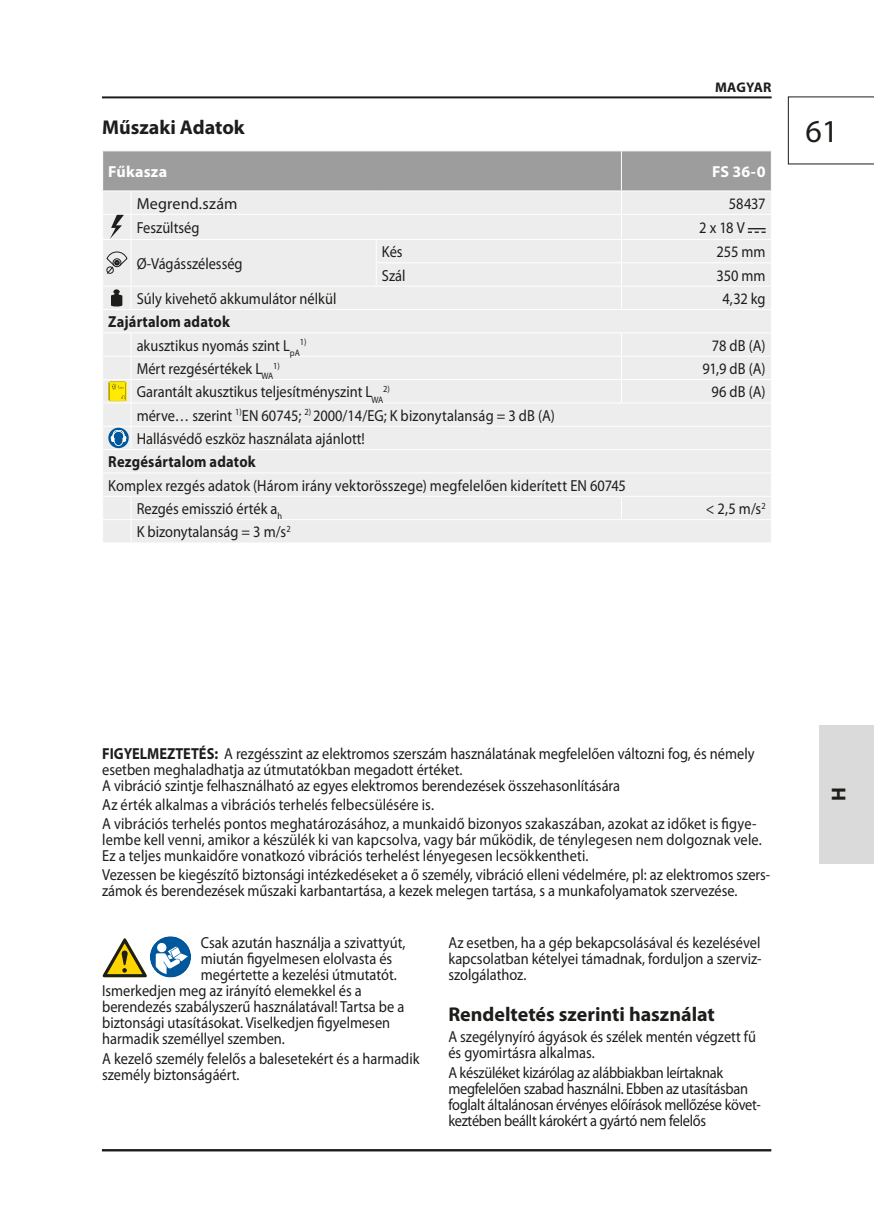
<style>
.page{position:relative;width:874px;height:1225px;background:#fff}
.page>*{position:absolute;margin:0;border:0;box-sizing:border-box;transform-origin:0 0}
.t1{font:32px "Myriad Pro";color:#1d1d1b}
.Überschrift{font:700 20px "Myriad Pro";color:#1d1d1b}
.Fließtext{font:16px/16px "Myriad Pro";color:#1d1d1b;scale:.9 1}
.Fließtext-2{font:16px/16px "Myriad Pro";letter-spacing:-.02em;color:#1d1d1b;scale:.9 1}
.t2{font:700 16px "Myriad Pro";letter-spacing:.01em;color:#1d1d1b;scale:.9 1}
.t3{font:700 16px "Myriad Pro";letter-spacing:.01em;color:#fff}
.Fließtext-3{font:16px "Myriad Pro";color:#1d1d1b}
.t4{font:700 14px "Myriad Pro";letter-spacing:.015em;color:#1d1d1b}
.t5{font:9.4px "Myriad Pro";color:#1d1d1b;scale:.9 1}
.s1{font-weight:700}
</style>
<div class="page">
<hr style="left:102px;top:1149px;width:668px;height:2px;background:#1d1d1b">
<hr style="left:102px;top:96px;width:669px;height:2px;background:#1d1d1b">
<svg style="left:787px;top:96px;width:86px;height:69px"></svg>
<div style="left:150px;top:936px;width:41px;height:41px;background:#00579b;border-radius:50%"></div>
<div style="left:157px;top:943px;width:9px;height:9px;background:#fff;border-radius:50%"></div>
<svg style="left:156px;top:946px;width:32px;height:28px"></svg>
<svg style="left:103px;top:938px;width:44px;height:39px"></svg>
<svg style="left:102px;top:151px;width:669px;height:392px;background:#e5e5e4"></svg>
<div style="left:856px;top:725px;width:17px;height:138px;background:#dadada"></div>
<div style="left:818px;top:725px;width:38px;height:138px;background:#dadada"></div>
<p class="t4" style="left:714px;top:78px;width:58px">MAGYAR</p>
<p class="Überschrift" style="left:102px;top:114px;width:144px">Műszaki Adatok</p>
<p class="t3" style="left:108px;top:161px;width:60px">Fűkasza</p>
<p class="t3" style="left:711px;top:161px;width:55px">FS 36-0</p>
<p class="Fließtext-3" style="left:137px;top:193px;width:102px">Megrend.szám</p>
<p class="Fließtext" style="left:728px;top:195px;width:42px">58437</p>
<p class="Fließtext" style="left:137px;top:219px;width:71px">Feszültség</p>
<p class="Fließtext" style="left:699px;top:219px;width:52px">2 x 18 V</p>
<p class="Fließtext" style="left:137px;top:255px;width:119px">Ø-Vágásszélesség</p>
<p class="Fließtext" style="left:382px;top:243px;width:25px">Kés</p>
<p class="Fließtext" style="left:716px;top:243px;width:56px">255 mm</p>
<p class="Fließtext" style="left:382px;top:267px;width:28px">Szál</p>
<p class="Fließtext" style="left:716px;top:267px;width:56px">350 mm</p>
<p class="Fließtext" style="left:137px;top:290px;width:223px">Súly kivehető akkumulátor nélkül</p>
<p class="Fließtext" style="left:722px;top:290px;width:49px">4,32 kg</p>
<p class="t2" style="left:108px;top:311px;width:136px">Zajártalom adatok</p>
<p class="Fließtext" style="left:137px;top:337px;width:183px">akusztikus nyomás szint L<sub>pA</sub></p>
<p class="t5" style="left:300px;top:336px;width:9px">1)</p>
<p class="Fließtext" style="left:711px;top:337px;width:61px">78 dB (A)</p>
<p class="Fließtext" style="left:137px;top:360px;width:153px">Mért rezgésértékek L<sub>WA</sub></p>
<p class="t5" style="left:273px;top:359px;width:9px">1)</p>
<p class="Fließtext" style="left:702px;top:360px;width:72px">91,9 dB (A)</p>
<p class="Fließtext" style="left:137px;top:383px;width:275px">Garantált akusztikus teljesítményszint L<sub>WA</sub></p>
<p class="t5" style="left:383px;top:383px;width:9px">2)</p>
<p class="Fließtext" style="left:711px;top:383px;width:62px">96 dB (A)</p>
<p class="Fließtext" style="left:137px;top:407px;width:466px">mérve… szerint <sup>1)</sup>EN 60745; <sup>2)</sup> 2000/14/EG; K bizonytalanság = 3 dB (A)</p>
<p class="Fließtext" style="left:137px;top:430px;width:255px">Hallásvédő eszköz használata ajánlott!</p>
<p class="t2" style="left:108px;top:451px;width:165px">Rezgésártalom adatok</p>
<p class="Fließtext" style="left:108px;top:477px;width:576px">Komplex rezgés adatok (Három irány vektorösszege) megfelelően kiderített EN 60745</p>
<p class="Fließtext" style="left:137px;top:500px;width:163px">Rezgés emisszió érték a<sub>h</sub></p>
<p class="Fließtext" style="left:705px;top:500px;width:68px">&lt; 2,5 m/s<sup>2</sup></p>
<p class="Fließtext" style="left:137px;top:524px;width:172px">K bizonytalanság = 3 m/s<sup>2</sup></p>
<h1 class="t1" style="left:805px;top:112px;width:34px">61</h1>
<p class="Fließtext" style="left:102px;top:745px;width:726px"><span class="s1">FIGYELMEZTETÉS:</span> A rezgésszint az elektromos szerszám használatának megfelelően változni fog, és némely esetben meghaladhatja az útmutatókban megadott értéket.<br>A vibráció szintje felhasználható az egyes elektromos berendezések összehasonlítására</p>
<p class="Fließtext" style="left:102px;top:796px;width:370px">Az érték alkalmas a vibrációs terhelés felbecsülésére is.</p>
<p class="Fließtext" style="left:102px;top:815px;width:734px">A vibrációs terhelés pontos meghatározásához, a munkaidő bizonyos szakaszában, azokat az időket is figye&shy;lembe kell venni, amikor a készülék ki van kapcsolva, vagy bár működik, de ténylegesen nem dolgoznak vele.<br>Ez a teljes munkaidőre vonatkozó vibrációs terhelést lényegesen lecsökkentheti.</p>
<p class="Fließtext" style="left:102px;top:866px;width:743px">Vezessen be kiegészítő biztonsági intézkedéseket a ő személy, vibráció elleni védelmére, pl: az elektromos szers&shy;zámok és berendezések műszaki karbantartása, a kezek melegen tartása, s a munkafolyamatok szervezése.</p>
<p class="Fließtext" style="left:201px;top:934px;width:228px">Csak azután használja a szivattyút,</p>
<p class="Fließtext" style="left:201px;top:950px;width:214px">miután figyelmesen elolvasta és</p>
<p class="Fließtext" style="left:201px;top:966px;width:219px">megértette a kezelési útmutatót.</p>
<p class="Fließtext" style="left:102px;top:982px;width:290px">Ismerkedjen meg az irányító elemekkel és a</p>
<p class="Fließtext" style="left:102px;top:998px;width:337px">berendezés szabályszerű használatával! Tartsa be a</p>
<p class="Fließtext" style="left:102px;top:1014px;width:321px">biztonsági utasításokat. Viselkedjen figyelmesen</p>
<p class="Fließtext" style="left:102px;top:1030px;width:204px">harmadik személlyel szemben.</p>
<p class="Fließtext" style="left:102px;top:1050px;width:354px">A kezelő személy felelős a balesetekért és a harmadik személy biztonságáért.</p>
<p class="Fließtext" style="left:448px;top:934px;width:349px;text-align:justify">Az esetben, ha a gép bekapcsolásával és kezelésével kapcsolatban kételyei támadnak, forduljon a szerviz&shy;szolgálathoz.</p>
<p class="Überschrift" style="left:448px;top:1001px;width:268px">Rendeltetés szerinti használat</p>
<p class="Fließtext" style="left:448px;top:1028px;width:343px">A szegélynyíró ágyások és szélek mentén végzett fű és gyomirtásra alkalmas.</p>
<p class="Fließtext-2" style="left:448px;top:1064px;width:348px">A készüléket kizárólag az alábbiakban leírtaknak megfelelően szabad használni. Ebben az utasításban foglalt általánosan érvényes előírások mellőzése követ&shy;keztében beállt károkért a gyártó nem felelős</p>
<p class="Überschrift" style="left:825px;top:801px;width:15px;rotate:-90deg">H</p>
</div>
